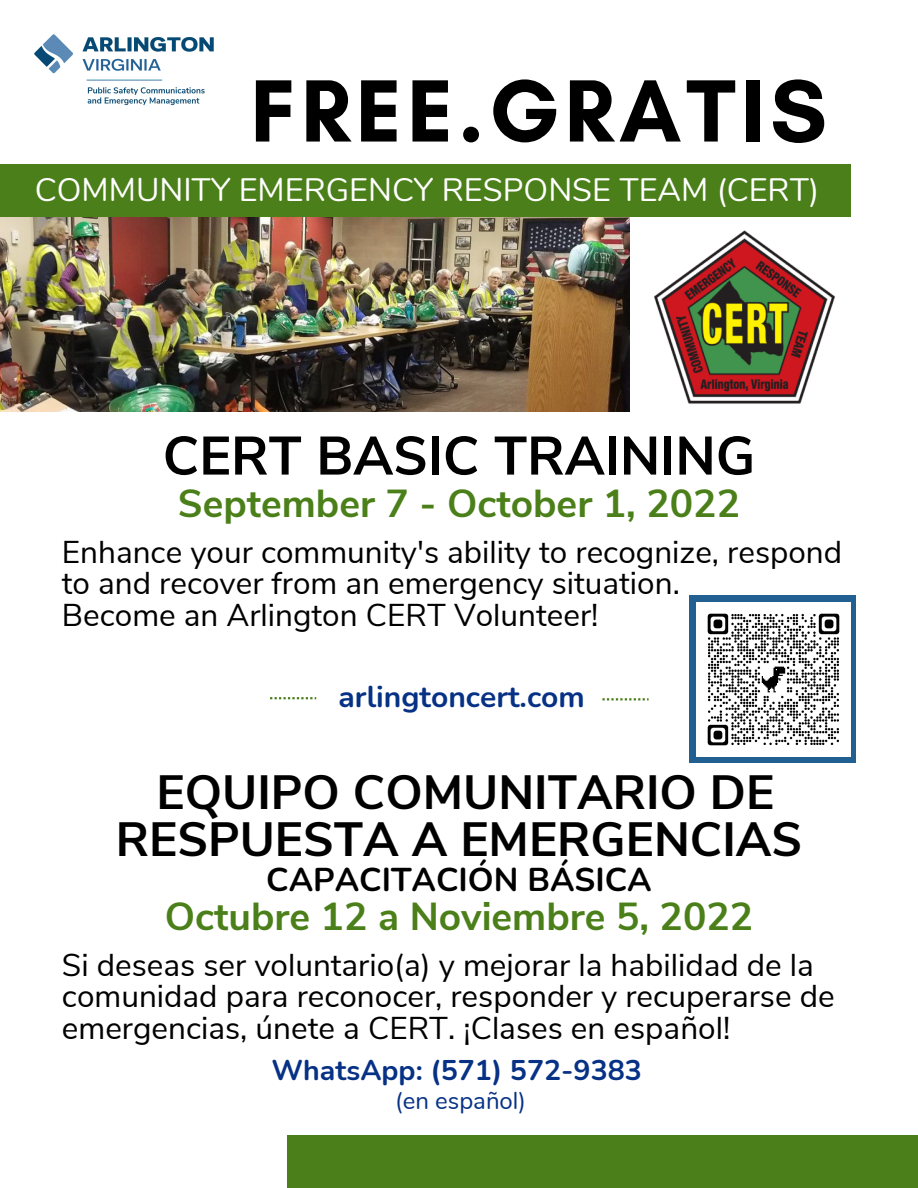
<style>
.page{position:relative;width:918px;height:1188px;background:#fff}
.page>*{position:absolute;margin:0;border:0;box-sizing:border-box;transform-origin:0 0}
.t1{font:700 90px "Glacial Indifference";letter-spacing:.055em;color:#000}
.t2{font:700 54px "Nunito Sans";color:#000}
.t3{font:700 48px/47.2px "Nunito Sans";color:#000;text-align:center}
.t4{font:700 39px "Nunito Sans";color:#4b7f19}
.t5{font:700 33px "Nunito";color:#000}
.t6{font:32.4px "Nunito";color:#fff}
.t7{font:31.5px/31.5px "Nunito Sans";color:#000}
.t8{font:700 30px "Nunito";color:#063185}
.t9{font:700 28.5px "Nunito";color:#063185}
.t10{font:24px "Nunito";color:#063185}
</style>
<div class="page">
<img style="left:34px;top:34px;width:180px;height:72px">
<img style="left:654px;top:230px;width:181px;height:174px">
<img style="left:0;top:217px;width:629px;height:194px">
<div style="left:0;top:164px;width:851px;height:53px;background:#4b7f19"></div>
<div style="left:287px;top:1135px;width:631px;height:53px;background:#4b7f19"></div>
<div style="left:689px;top:595px;width:167px;height:168px;background:#236092"></div>
<img style="left:696px;top:602px;width:155px;height:155px">
<svg style="left:602px;top:698px;width:47px;height:2px"></svg>
<svg style="left:270px;top:697px;width:46px;height:2px"></svg>
<h1 class="t1" style="left:250px;top:56px;width:578px">FREE.GRATIS</h1>
<p class="t6" style="left:35px;top:168px;width:786px">COMMUNITY EMERGENCY RESPONSE TEAM (CERT)</p>
<h2 class="t2" style="left:163px;top:420px;width:594px">CERT BASIC TRAINING</h2>
<p class="t4" style="left:178px;top:478px;width:564px">September 7 - October 1, 2022</p>
<p class="t7" style="left:62px;top:537px;width:782px">Enhance your community's ability to recognize, respond to and recover from an emergency situation.<br>Become an Arlington CERT Volunteer!</p>
<p class="t8" style="left:339px;top:676px;width:248px">arlingtoncert.com</p>
<h3 class="t3" style="left:116px;top:769px;width:688px">EQUIPO COMUNITARIO DE<br>RESPUESTA A EMERGENCIAS</h3>
<p class="t5" style="left:266px;top:857px;width:387px">CAPACITACIÓN BÁSICA</p>
<p class="t4" style="left:165px;top:890px;width:590px">Octubre 12 a Noviembre 5, 2022</p>
<p class="t7" style="left:62px;top:950px;width:774px">Si deseas ser voluntario(a) y mejorar la habilidad de la comunidad para reconocer, responder y recuperarse de emergencias, únete a CERT. ¡Clases en español!</p>
<p class="t9" style="left:272px;top:1052px;width:372px">WhatsApp: (571) 572-9383</p>
<p class="t10" style="left:395px;top:1085px;width:132px">(en español)</p>
</div>
